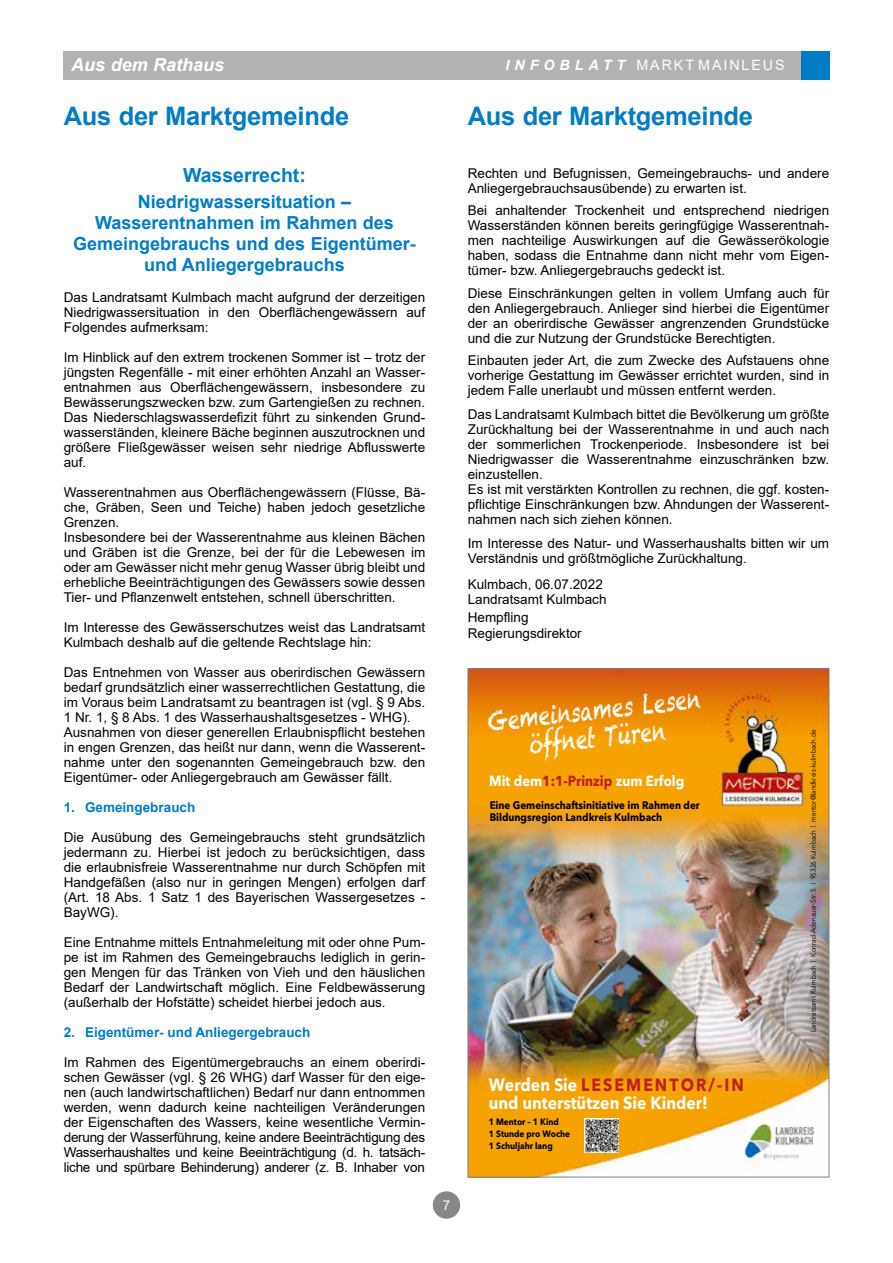
<style>
.page{position:relative;width:893px;height:1263px;background:#fff}
.page>*{position:absolute;margin:0;border:0;box-sizing:border-box;transform-origin:0 0}
.t1{font:italic 26.7px/27.6px "Chalkduster";color:#fff;text-align:center;scale:.7 1}
.t2{font:700 25.5px "Arial";letter-spacing:-.01em;color:#007cc5}
.t3{font:700 19.5px "Arial";color:#007cc5}
.t4{font:700 18px/21px "Arial";color:#007cc5;text-align:center}
.t5{font:italic 700 18px "Arial";color:#fff}
.t6{font:700 17.55px/18px "Avenir Next";color:#fff;scale:.9 1}
.t7{font:700 14.55px "Avenir Next";color:#fff;scale:.9 1}
.t8{font:14.25px "Arial";letter-spacing:.135em;color:#fff}
.t9{font:13.5px/15px "Arial";color:#000;text-align:justify}
.t10{font:700 13.5px "Arial";color:#007cc5}
.t11{font:13.5px "Arial";color:#fff}
.t12{font:700 10.95px/12.1px "Avenir Next";color:#000;scale:.9 1}
.t13{font:700 9.15px/11.9px "Avenir Next";color:#000;scale:.9 1}
.t14{font:7.2px "Avenir";color:#000;scale:.9 1}
.s1{font-weight:700;font-style:italic}
.s2{color:#bd2025}
</style>
<div class="page">
<div style="left:64px;top:51px;width:765px;height:28px;background:#b3b2b2"></div>
<div style="left:801px;top:51px;width:28px;height:28px;background:#007cc5"></div>
<div style="left:433px;top:1191px;width:27px;height:28px;background:#878787;border-radius:50%"></div>
<img style="left:470px;top:671px;width:357px;height:504px">
<img style="left:584px;top:1118px;width:34px;height:34px">
<h3 class="t5" style="left:71px;top:52px;width:155px">Aus dem Rathaus</h3>
<p class="t8" style="left:506px;top:55px;width:281px"><span class="s1">I N F O B L AT T</span> MARKT MAINLEUS</p>
<h2 class="t2" style="left:64px;top:98px;width:287px">Aus der Marktgemeinde</h2>
<h2 class="t2" style="left:468px;top:98px;width:287px">Aus der Marktgemeinde</h2>
<h3 class="t3" style="left:183px;top:162px;width:124px">Wasserrecht:</h3>
<h3 class="t4" style="left:73px;top:191px;width:344px">Niedrigwassersituation –<br>Wasserentnahmen im Rahmen des<br>Gemeingebrauchs und des Eigentümer&shy;und Anliegergebrauchs</h3>
<p class="t9" style="left:64px;top:290px;width:363px">Das Landratsamt Kulmbach macht aufgrund der derzeitigen Niedrigwassersituation in den Oberflächengewässern auf Folgendes aufmerksam:</p>
<p class="t9" style="left:64px;top:350px;width:363px">Im Hinblick auf den extrem trockenen Sommer ist – trotz der jüngsten Regenfälle - mit einer erhöhten Anzahl an Wasser&shy;entnahmen aus Oberflächengewässern, insbesondere zu Bewässerungszwecken bzw. zum Gartengießen zu rechnen.<br>Das Niederschlagswasserdefizit führt zu sinkenden Grund&shy;wasserständen, kleinere Bäche beginnen auszutrocknen und größere Fließgewässer weisen sehr niedrige Abflusswerte auf.</p>
<p class="t9" style="left:64px;top:485px;width:363px;text-align:left">Wasserentnahmen aus Oberflächengewässern (Flüsse, Bä&shy;che, Gräben, Seen und Teiche) haben jedoch gesetzliche Grenzen.<br>Insbesondere bei der Wasserentnahme aus kleinen Bächen und Gräben ist die Grenze, bei der für die Lebewesen im oder am Gewässer nicht mehr genug Wasser übrig bleibt und erhebliche Beeinträchtigungen des Gewässers sowie dessen Tier- und Pflanzenwelt entstehen, schnell überschritten.</p>
<p class="t9" style="left:64px;top:620px;width:363px">Im Interesse des Gewässerschutzes weist das Landratsamt<br>Kulmbach deshalb auf die geltende Rechtslage hin:</p>
<p class="t9" style="left:64px;top:665px;width:363px;text-align:left">Das Entnehmen von Wasser aus oberirdischen Gewässern bedarf grundsätzlich einer wasserrechtlichen Gestattung, die im Voraus beim Landratsamt zu beantragen ist (vgl. § 9 Abs.<br>1 Nr. 1, § 8 Abs. 1 des Wasserhaushaltsgesetzes - WHG).<br>Ausnahmen von dieser generellen Erlaubnispflicht bestehen in engen Grenzen, das heißt nur dann, wenn die Wasserent&shy;nahme unter den sogenannten Gemeingebrauch bzw. den Eigentümer- oder Anliegergebrauch am Gewässer fällt.</p>
<p class="t10" style="left:64px;top:798px;width:133px">1. Gemeingebrauch</p>
<p class="t9" style="left:64px;top:830px;width:363px">Die Ausübung des Gemeingebrauchs steht grundsätzlich jedermann zu. Hierbei ist jedoch zu berücksichtigen, dass die erlaubnisfreie Wasserentnahme nur durch Schöpfen mit Handgefäßen (also nur in geringen Mengen) erfolgen darf (Art. 18 Abs. 1 Satz 1 des Bayerischen Wassergesetzes - BayWG).</p>
<p class="t9" style="left:64px;top:935px;width:363px">Eine Entnahme mittels Entnahmeleitung mit oder ohne Pum&shy;pe ist im Rahmen des Gemeingebrauchs lediglich in gerin&shy;gen Mengen für das Tränken von Vieh und den häuslichen Bedarf der Landwirtschaft möglich. Eine Feldbewässerung (außerhalb der Hofstätte) scheidet hierbei jedoch aus.</p>
<p class="t10" style="left:64px;top:1023px;width:248px">2. Eigentümer- und Anliegergebrauch</p>
<p class="t9" style="left:64px;top:1055px;width:363px">Im Rahmen des Eigentümergebrauchs an einem oberirdi&shy;schen Gewässer (vgl. § 26 WHG) darf Wasser für den eige&shy;nen (auch landwirtschaftlichen) Bedarf nur dann entnommen werden, wenn dadurch keine nachteiligen Veränderungen der Eigenschaften des Wassers, keine wesentliche Vermin&shy;derung der Wasserführung, keine andere Beeinträchtigung des Wasserhaushaltes und keine Beeinträchtigung (d. h. tatsäch&shy;liche und spürbare Behinderung) anderer (z. B. Inhaber von</p>
<p class="t9" style="left:468px;top:166px;width:363px">Rechten und Befugnissen, Gemeingebrauchs- und andere<br>Anliegergebrauchsausübende) zu erwarten ist.</p>
<p class="t9" style="left:468px;top:203px;width:363px">Bei anhaltender Trockenheit und entsprechend niedrigen Wasserständen können bereits geringfügige Wasserentnah&shy;men nachteilige Auswirkungen auf die Gewässerökologie haben, sodass die Entnahme dann nicht mehr vom Eigen&shy;tümer- bzw. Anliegergebrauchs gedeckt ist.</p>
<p class="t9" style="left:468px;top:286px;width:363px">Diese Einschränkungen gelten in vollem Umfang auch für den Anliegergebrauch. Anlieger sind hierbei die Eigentümer der an oberirdische Gewässer angrenzenden Grundstücke und die zur Nutzung der Grundstücke Berechtigten.</p>
<p class="t9" style="left:468px;top:353px;width:363px">Einbauten jeder Art, die zum Zwecke des Aufstauens ohne vorherige Gestattung im Gewässer errichtet wurden, sind in jedem Falle unerlaubt und müssen entfernt werden.</p>
<p class="t9" style="left:468px;top:407px;width:363px;text-align:left">Das Landratsamt Kulmbach bittet die Bevölkerung um größte Zurückhaltung bei der Wasserentnahme in und auch nach der sommerlichen Trockenperiode. Insbesondere ist bei Niedrigwasser die Wasserentnahme einzuschränken bzw. einzustellen.<br>Es ist mit verstärkten Kontrollen zu rechnen, die ggf. kosten&shy;pflichtige Einschränkungen bzw. Ahndungen der Wasserent&shy;nahmen nach sich ziehen können.</p>
<p class="t9" style="left:468px;top:536px;width:363px">Im Interesse des Natur- und Wasserhaushalts bitten wir um<br>Verständnis und größtmögliche Zurückhaltung.</p>
<p class="t9" style="left:468px;top:577px;width:140px">Kulmbach, 06.07.2022<br>Landratsamt Kulmbach</p>
<p class="t9" style="left:468px;top:609px;width:116px;line-height:16.5px">Hempfling<br>Regierungsdirektor</p>
<h1 class="t1" style="left:485px;top:707px;width:308px;rotate:-6deg">G em einsam es Lesen öffnet Türen</h1>
<p class="t7" style="left:489px;top:771px;width:218px">Mit dem<span class="s2">1:1-Prinzip</span> zum Erfolg</p>
<p class="t12" style="left:490px;top:799px;width:235px">Eine Gemeinschaftsinitiative im Rahmen der<br>Bildungsregion Landkreis Kulmbach</p>
<p class="t6" style="left:489px;top:1076px;width:285px">Werden Sie <span class="s2">LESEMENTOR/-IN </span>und unterstützen Sie Kinder!</p>
<p class="t13" style="left:489px;top:1116px;width:92px">1 Mentor – 1 Kind<br>1 Stunde pro Woche<br>1 Schuljahr lang</p>
<p class="t14" style="left:809px;top:1032px;width:338px;rotate:-90deg">Landratsamt Kulmbach | Konrad-Adenauer-Str. 5 | 95326 Kulmbach | mentor@landkreis-kulmbach.de</p>
<p class="t11" style="left:443px;top:1195px;width:9px">7</p>
</div>
